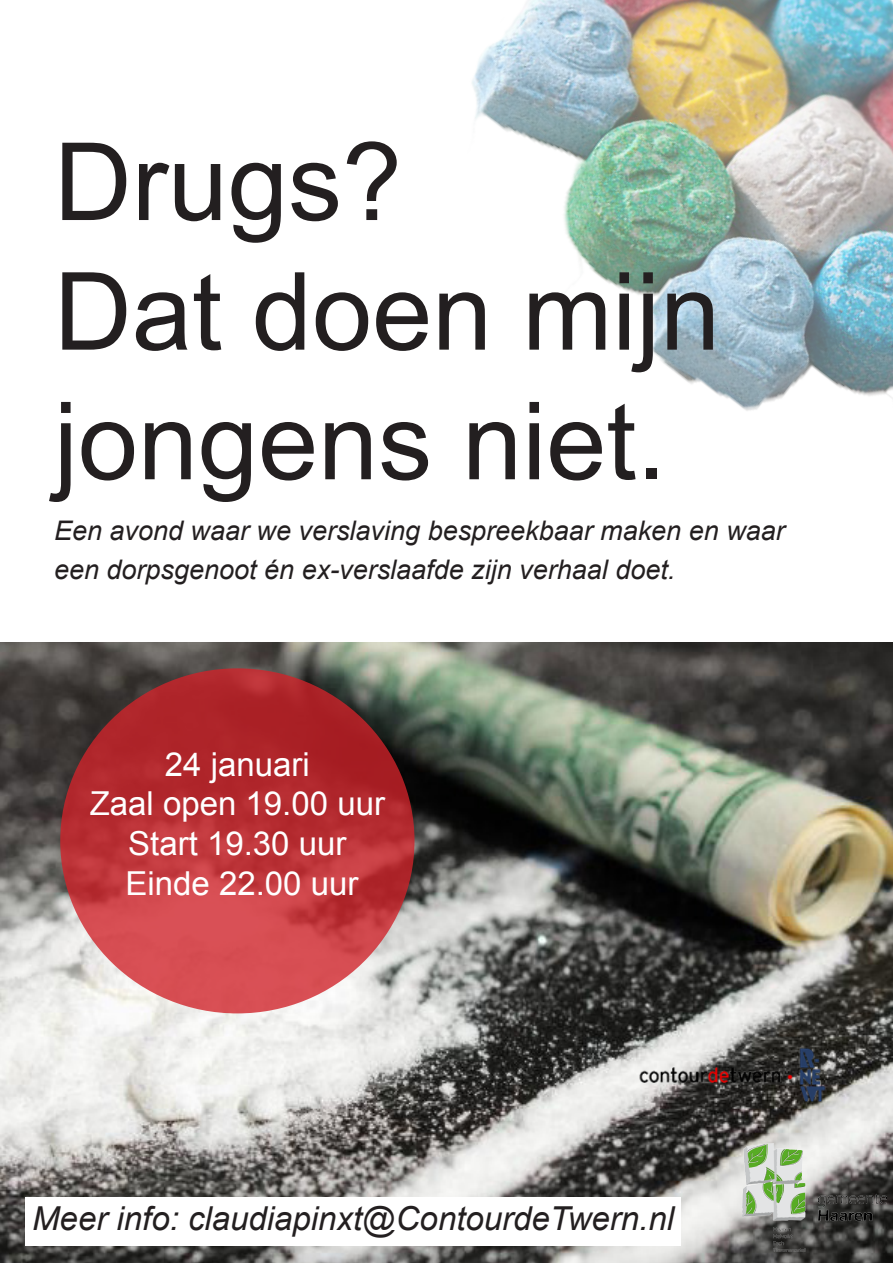
<style>
.page{position:relative;width:893px;height:1263px;background:#fff}
.page>*{position:absolute;margin:0;border:0;box-sizing:border-box;transform-origin:0 0}
.t1{font:108px/129.6px "Arial";color:#231f20}
.t2{font:33px "Arial";color:#fff}
.t3{font:italic 33px "Arial";color:#231f20}
.t4{font:italic 27px "Arial";color:#231f20}
</style>
<div class="page">
<img style="left:472px;top:0;width:421px;height:411px">
<img style="left:0;top:642px;width:893px;height:621px">
<svg style="left:60px;top:668px;width:354px;height:345px;background:#be353a"></svg>
<div style="left:26px;top:1197px;width:655px;height:49px;background:#fff"></div>
<img style="left:743px;top:1143px;width:144px;height:108px">
<img style="left:636px;top:1041px;width:193px;height:67px">
<p class="t1" style="left:54px;top:118px;width:350px">Drugs?</p>
<p class="t1" style="left:54px;top:248px;width:668px">Dat doen mijn jongens niet.</p>
<p class="t4" style="left:54px;top:513px;width:732px">Een avond waar we verslaving bespreekbaar maken en waar</p>
<p class="t4" style="left:54px;top:552px;width:623px">een dorpsgenoot én ex-verslaafde zijn verhaal doet.</p>
<p class="t2" style="left:165px;top:742px;width:146px">24 januari</p>
<p class="t2" style="left:90px;top:782px;width:297px">Zaal open 19.00 uur</p>
<p class="t2" style="left:128px;top:822px;width:220px">Start 19.30 uur</p>
<p class="t2" style="left:125px;top:861px;width:234px">Einde 22.00 uur</p>
<p class="t3" style="left:32px;top:1197px;width:643px">Meer info: claudiapinxt@ContourdeTwern.nl</p>
</div>
